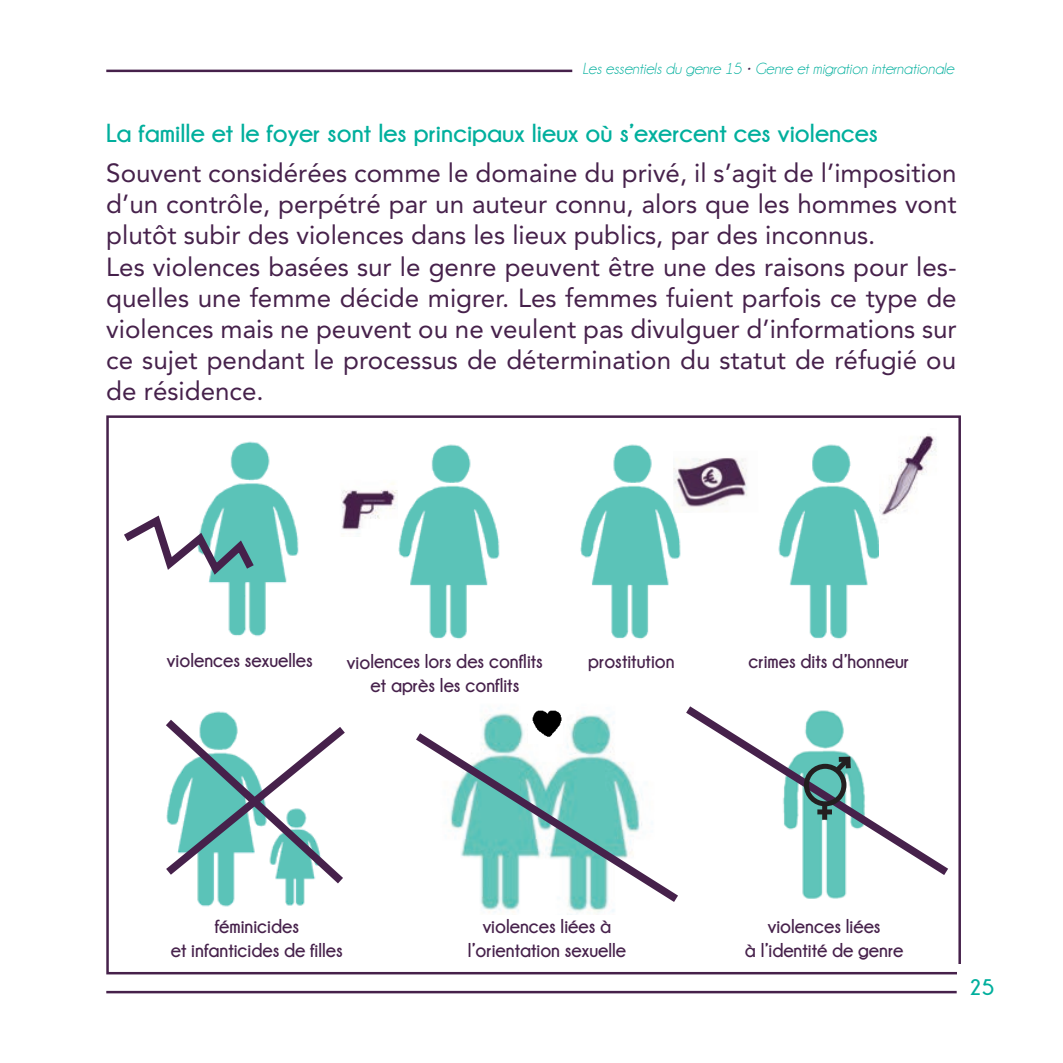
<style>
.page{position:relative;width:1063px;height:1063px;background:#fff}
.page>*{position:absolute;margin:0;border:0;box-sizing:border-box;transform-origin:0 0}
.t1{font:26px/31.2px "Avenir";color:#46214b}
.t2{font:700 26px "Champagne&Limousines";color:#00af9d}
.t3{font:700 22.5px "Champagne&Limousines";color:#00af9d}
.t4{font:700 20px/24px "Champagne&Limousines";color:#46214b;text-align:center;scale:.95 1}
.t5{font:italic 16.25px "Champagne&Limousines";color:#00af9d}
.s1{color:#46214b}
</style>
<div class="page">
<img style="left:880px;top:434px;width:57px;height:82px">
<hr style="left:106px;top:70px;width:466px;height:2px;background:#46214b">
<hr style="left:106px;top:991px;width:851px;height:2px;background:#46214b">
<img style="left:207px;top:441px;width:92px;height:196px">
<img style="left:398px;top:444px;width:102px;height:195px">
<img style="left:580px;top:444px;width:101px;height:195px">
<img style="left:197px;top:711px;width:38px;height:196px">
<img style="left:285px;top:891px;width:20px;height:15px">
<img style="left:481px;top:708px;width:134px;height:207px">
<img style="left:802px;top:882px;width:45px;height:17px">
<img style="left:778px;top:444px;width:100px;height:195px">
<svg style="left:124px;top:510px;width:136px;height:71px"></svg>
<svg style="left:416px;top:726px;width:262px;height:183px"></svg>
<svg style="left:686px;top:706px;width:262px;height:176px"></svg>
<svg style="left:166px;top:712px;width:179px;height:179px"></svg>
<img style="left:341px;top:483px;width:57px;height:47px">
<img style="left:673px;top:451px;width:74px;height:62px">
<img style="left:528px;top:708px;width:35px;height:35px">
<div style="left:822px;top:804px;width:5px;height:16px;background:#231f20"></div>
<div style="left:817px;top:809px;width:15px;height:5px;background:#231f20"></div>
<svg style="left:804px;top:752px;width:51px;height:54px;background:#58918e"></svg>
<div style="left:839px;top:757px;width:11px;height:5px;background:#231f20"></div>
<div style="left:845px;top:757px;width:6px;height:11px;background:#231f20"></div>
<p class="t5" style="left:582px;top:60px;width:373px">Les essentiels du genre 15 <span class="s1">•</span> Genre et migration internationale</p>
<p class="t2" style="left:106px;top:119px;width:773px">La famille et le foyer sont les principaux lieux où s’exercent ces violences</p>
<p class="t1" style="left:106px;top:159px;width:852px">Souvent considérées comme le domaine du privé, il s’agit de l’imposition d’un contrôle, perpétré par un auteur connu, alors que les hommes vont plutôt subir des violences dans les lieux publics, par des inconnus.<br>Les violences basées sur le genre peuvent être une des raisons pour les&shy;quelles une femme décide migrer. Les femmes fuient parfois ce type de violences mais ne peuvent ou ne veulent pas divulguer d’informations sur ce sujet pendant le processus de détermination du statut de réfugié ou de résidence.</p>
<p class="t4" style="left:167px;top:648px;width:155px">violences sexuelles</p>
<p class="t4" style="left:347px;top:649px;width:208px">violences lors des conflits et après les conflits</p>
<p class="t4" style="left:588px;top:649px;width:93px">prostitution</p>
<p class="t4" style="left:748px;top:649px;width:171px">crimes dits d’honneur</p>
<p class="t4" style="left:171px;top:914px;width:183px">féminicides<br>et infanticides de filles</p>
<p class="t4" style="left:745px;top:913px;width:168px">violences liées<br>à l’identité de genre</p>
<p class="t4" style="left:468px;top:914px;width:168px">violences liées à l’orientation sexuelle</p>
<p class="t3" style="left:969px;top:975px;width:27px">25</p>
</div>
